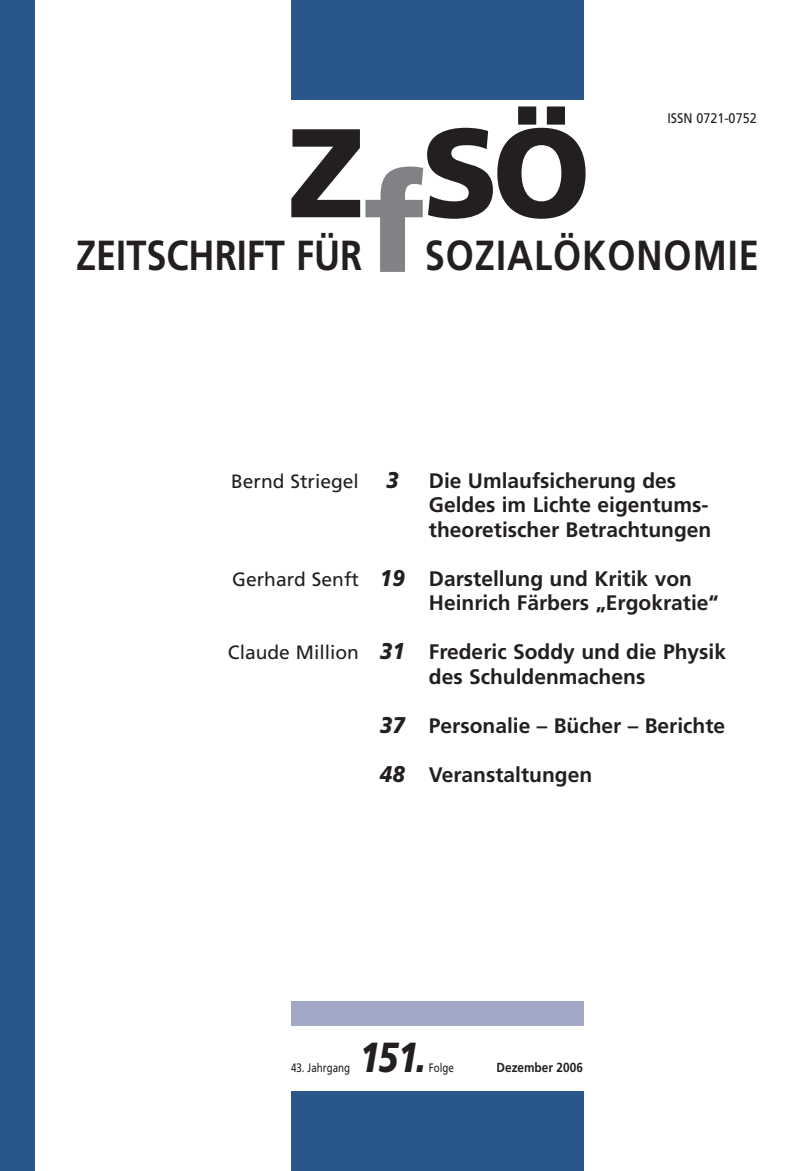
<style>
.page{position:relative;width:804px;height:1171px;background:#fff}
.page>*{position:absolute;margin:0;border:0;box-sizing:border-box;transform-origin:0 0}
.t1{font:900 138.25px "Frutiger";color:#808285}
.t2{font:900 126px "Frutiger";color:#231f20}
.t3{font:700 42px "Frutiger";color:#231f20;scale:.86 1}
.t4{font:700 42px "Frutiger";letter-spacing:.03em;color:#231f20;scale:.86 1}
.t5{font:italic 900 42px "Frutiger";color:#231f20;scale:.8 1}
.t6{font:italic 900 22.75px/49px "Frutiger";color:#231f20;scale:.9 1}
.t7{font:700 21px/24.5px "Frutiger";color:#231f20}
.t8{font:19.25px "Frutiger";color:#231f20}
.t9{font:14px "Frutiger";color:#231f20;scale:.9 1}
.t10{font:700 13.12px "Frutiger";color:#231f20;scale:.9 1}
.t11{font:12.25px "Frutiger";color:#231f20;scale:.8 1}
</style>
<div class="page">
<div style="left:0;top:0;width:35px;height:1171px;background:#2a578b"></div>
<div style="left:291px;top:0;width:292px;height:99px;background:#2a578b"></div>
<div style="left:291px;top:1092px;width:292px;height:79px;background:#2a578b"></div>
<div style="left:291px;top:1001px;width:292px;height:25px;background:#a1a8c5"></div>
<h2 class="t2" style="left:288px;top:123px;width:304px">Z SÖ</h2>
<p class="t9" style="left:667px;top:113px;width:101px">ISSN 0721-0752</p>
<h1 class="t1" style="left:363px;top:168px;width:63px">f</h1>
<h3 class="t3" style="left:76px;top:238px;width:334px">ZEITSCHRIFT FÜR</h3>
<h3 class="t4" style="left:425px;top:238px;width:390px">SOZIALÖKONOMIE</h3>
<p class="t8" style="left:231px;top:473px;width:129px">Bernd Striegel</p>
<p class="t6" style="left:386px;top:457px;width:15px">3</p>
<p class="t8" style="left:232px;top:571px;width:128px">Gerhard Senft</p>
<p class="t6" style="left:380px;top:555px;width:29px">19</p>
<p class="t8" style="left:228px;top:645px;width:132px">Claude Million</p>
<p class="t6" style="left:380px;top:628px;width:29px">31</p>
<p class="t6" style="left:380px;top:702px;width:29px">37<br>48</p>
<p class="t7" style="left:429px;top:470px;width:284px">Die Umlaufsicherung des<br>Geldes im Lichte eigentums&shy;theoretischer Betrachtungen</p>
<p class="t7" style="left:429px;top:568px;width:291px">Darstellung und Kritik von<br>Heinrich Färbers „Ergokratie“</p>
<p class="t7" style="left:429px;top:641px;width:299px">Frederic Soddy und die Physik des Schuldenmachens</p>
<p class="t7" style="left:429px;top:715px;width:298px">Personalie – Bücher – Berichte</p>
<p class="t7" style="left:429px;top:764px;width:165px">Veranstaltungen</p>
<p class="t11" style="left:291px;top:1062px;width:75px">43. Jahrgang</p>
<h3 class="t5" style="left:359px;top:1040px;width:85px">151.</h3>
<p class="t11" style="left:429px;top:1062px;width:33px">Folge</p>
<p class="t10" style="left:496px;top:1061px;width:97px">Dezember 2006</p>
</div>
